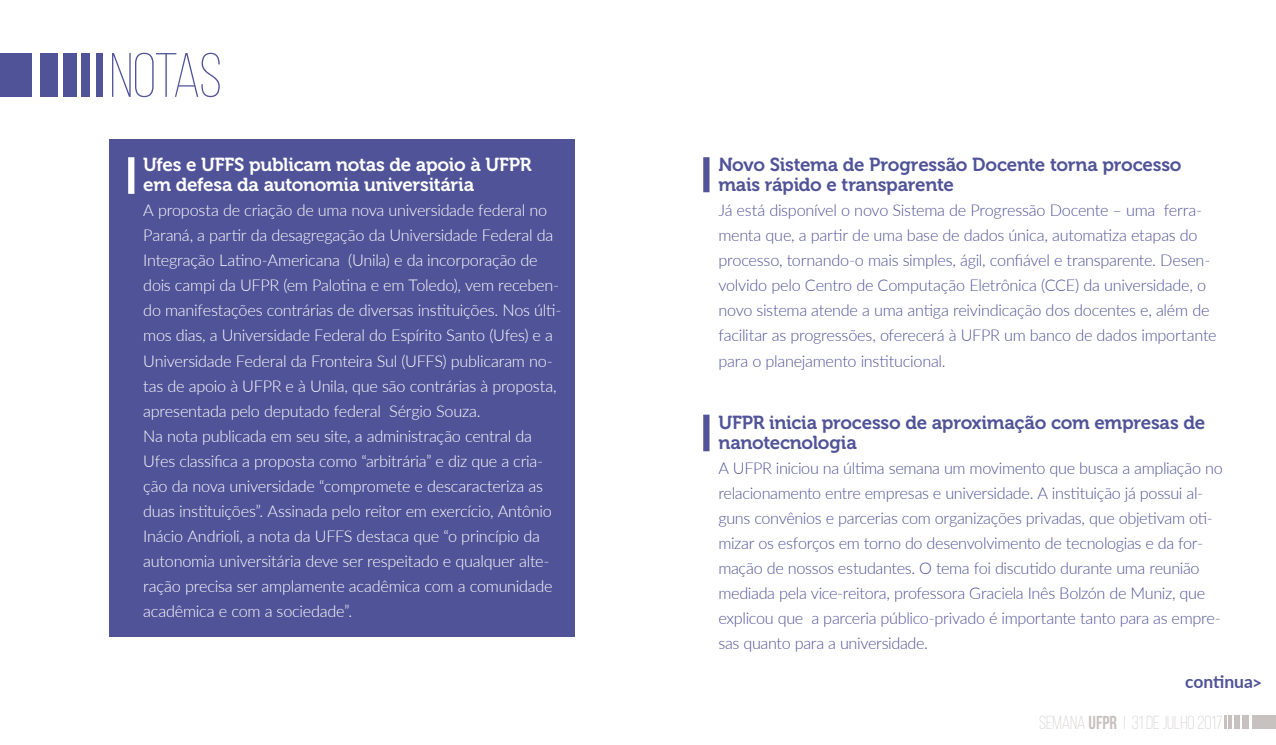
<style>
.page{position:relative;width:1276px;height:745px;background:#fff}
.page>*{position:absolute;margin:0;border:0;box-sizing:border-box;transform-origin:0 0}
.t1{font:300 62.5px "Bebas Neue";letter-spacing:-.025em;color:#505398}
.t2{font:18.75px/20px "Museo 700";letter-spacing:-.015em;color:#505398}
.t3{font:18.75px/20px "Museo 700";letter-spacing:-.015em;color:#fff}
.t4{font:300 18.75px "Bebas Neue";color:#c7c1bf}
.t5{font:700 17.5px "Lato";color:#505398}
.t6{font:300 16.25px/25px "Lato";letter-spacing:-.02em;color:#505398}
.t7{font:300 16.25px/25px "Lato";letter-spacing:-.015em;color:#fff}
.s1{font-weight:700}
</style>
<div class="page">
<svg style="left:1224px;top:715px;width:2px;height:13px"></svg>
<hr style="left:1228px;top:715px;width:4px;height:13px;background:#c7c1bf">
<div style="left:1234px;top:715px;width:5px;height:13px;background:#c7c1bf"></div>
<div style="left:1242px;top:715px;width:6px;height:13px;background:#c7c1bf"></div>
<div style="left:1251px;top:715px;width:25px;height:13px;background:#c7c1bf"></div>
<div style="left:109px;top:139px;width:466px;height:497px;background:#505398"></div>
<div style="left:96px;top:53px;width:7px;height:43px;background:#505398"></div>
<div style="left:81px;top:53px;width:9px;height:43px;background:#505398"></div>
<div style="left:63px;top:53px;width:13px;height:43px;background:#505398"></div>
<div style="left:40px;top:53px;width:18px;height:43px;background:#505398"></div>
<div style="left:0;top:53px;width:31px;height:43px;background:#505398"></div>
<div style="left:703px;top:157px;width:6px;height:35px;background:#505398"></div>
<div style="left:128px;top:157px;width:6px;height:37px;background:#fff"></div>
<div style="left:703px;top:414px;width:6px;height:37px;background:#505398"></div>
<h1 class="t1" style="left:109px;top:42px;width:114px">NOTAS</h1>
<p class="t3" style="left:143px;top:155px;width:390px">Ufes e UFFS publicam notas de apoio à UFPR em defesa da autonomia universitária</p>
<p class="t7" style="left:143px;top:197px;width:420px">A proposta de criação de uma nova universidade federal no Paraná, a partir da desagregação da Universidade Federal da Integração Latino-Americana (Unila) e da incorporação de dois campi da UFPR (em Palotina e em Toledo), vem receben&shy;do manifestações contrárias de diversas instituições. Nos últi&shy;mos dias, a Universidade Federal do Espírito Santo (Ufes) e a Universidade Federal da Fronteira Sul (UFFS) publicaram no&shy;tas de apoio à UFPR e à Unila, que são contrárias à proposta, apresentada pelo deputado federal Sérgio Souza.<br>Na nota publicada em seu site, a administração central da Ufes classifica a proposta como “arbitrária” e diz que a cria&shy;ção da nova universidade “compromete e descaracteriza as duas instituições”. Assinada pelo reitor em exercício, Antônio Inácio Andrioli, a nota da UFFS destaca que “o princípio da autonomia universitária deve ser respeitado e qualquer alte&shy;ração precisa ser amplamente acadêmica com a comunidade acadêmica e com a sociedade”.</p>
<p class="t2" style="left:718px;top:155px;width:465px">Novo Sistema de Progressão Docente torna processo mais rápido e transparente</p>
<p class="t6" style="left:718px;top:197px;width:500px">Já está disponível o novo Sistema de Progressão Docente – uma ferra&shy;menta que, a partir de uma base de dados única, automatiza etapas do processo, tornando-o mais simples, ágil, confiável e transparente. Desen&shy;volvido pelo Centro de Computação Eletrônica (CCE) da universidade, o novo sistema atende a uma antiga reivindicação dos docentes e, além de facilitar as progressões, oferecerá à UFPR um banco de dados importante para o planejamento institucional.</p>
<p class="t2" style="left:718px;top:412px;width:488px">UFPR inicia processo de aproximação com empresas de nanotecnologia</p>
<p class="t6" style="left:718px;top:454px;width:506px">A UFPR iniciou na última semana um movimento que busca a ampliação no relacionamento entre empresas e universidade. A instituição já possui al&shy;guns convênios e parcerias com organizações privadas, que objetivam oti&shy;mizar os esforços em torno do desenvolvimento de tecnologias e da for&shy;mação de nossos estudantes. O tema foi discutido durante uma reunião mediada pela vice-reitora, professora Graciela Inês Bolzón de Muniz, que explicou que a parceria público-privado é importante tanto para as empre&shy;sas quanto para a universidade.</p>
<p class="t5" style="left:1185px;top:668px;width:79px">continua&gt;</p>
<p class="t4" style="left:1039px;top:712px;width:185px">SEMANA <span class="s1">UFPR</span> | 31 DE JULHO 2017</p>
</div>
